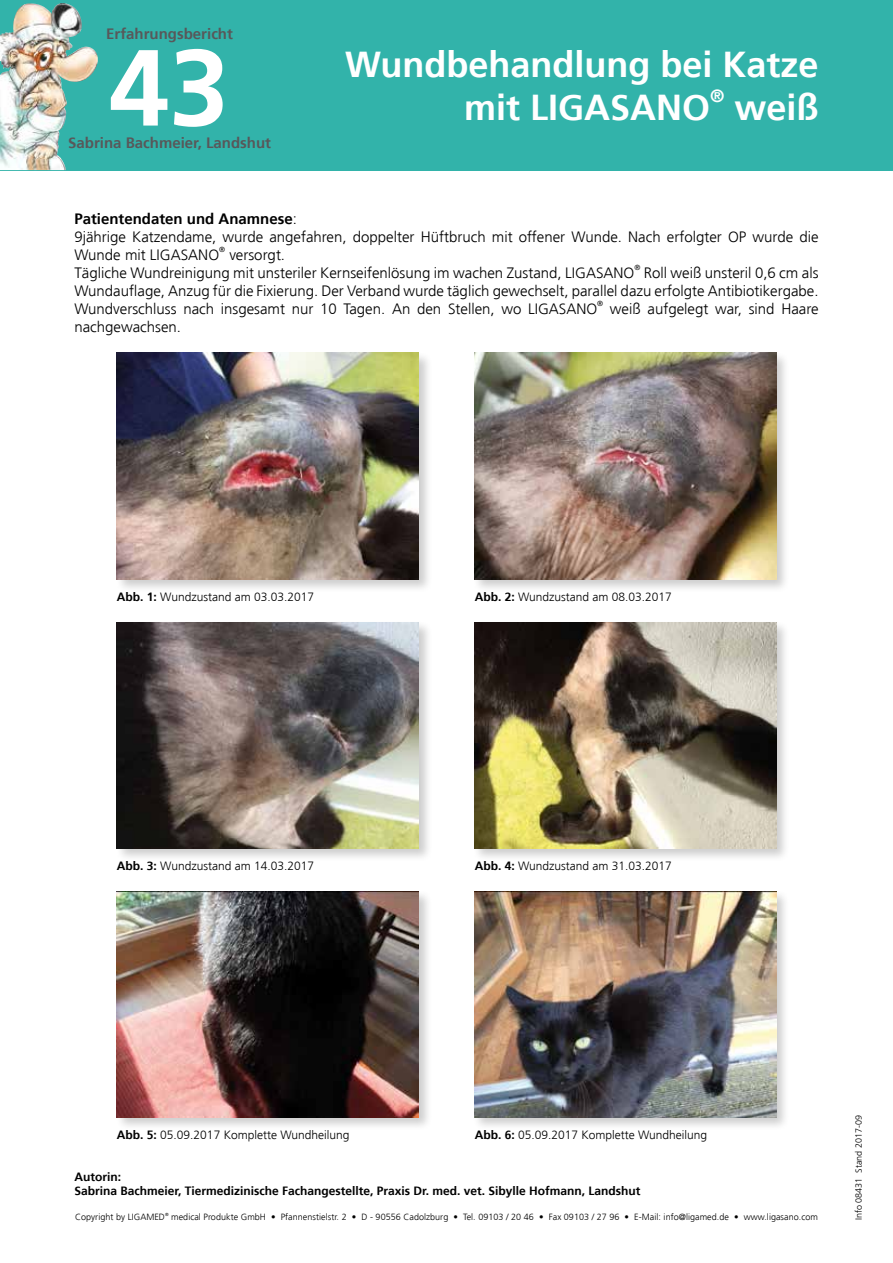
<style>
.page{position:relative;width:893px;height:1263px;background:#fff}
.page>*{position:absolute;margin:0;border:0;box-sizing:border-box;transform-origin:0 0}
.t1{font:700 108px "Frutiger";color:#fff}
.t2{font:700 36px/43.2px "Frutiger";color:#fff;text-align:center}
.t3{font:700 18px "Frutiger";color:#fff}
.t4{font:300 15px/18px "Frutiger";color:#000}
.t5{font:700 15px "Frutiger";color:#58585a}
.t6{font:300 12px "Frutiger";color:#000}
.t7{font:700 12px/14.4px "Frutiger";color:#000}
.t8{font:300 9px "Frutiger";letter-spacing:.005em;color:#000}
.t9{font:300 7.5px "Frutiger";color:#000}
.t10{font:300 4.5px "Frutiger";color:#000}
.s1{font-weight:700}
</style>
<div class="page">
<div style="left:0;top:0;width:893px;height:170px;background:#32b3aa"></div>
<img style="left:18px;top:3px;width:45px;height:11px">
<div style="left:115px;top:351px;width:317px;height:242px;background:#000;opacity:.2"></div>
<img style="left:117px;top:353px;width:301px;height:226px">
<div style="left:472px;top:351px;width:318px;height:242px;background:#000;opacity:.2"></div>
<img style="left:475px;top:353px;width:301px;height:226px">
<div style="left:115px;top:620px;width:317px;height:242px;background:#000;opacity:.2"></div>
<img style="left:117px;top:622px;width:301px;height:226px">
<div style="left:472px;top:620px;width:318px;height:242px;background:#000;opacity:.2"></div>
<img style="left:475px;top:622px;width:301px;height:226px">
<div style="left:115px;top:889px;width:317px;height:242px;background:#000;opacity:.2"></div>
<img style="left:117px;top:891px;width:301px;height:226px">
<div style="left:473px;top:889px;width:317px;height:242px;background:#000;opacity:.2"></div>
<img style="left:475px;top:891px;width:301px;height:226px">
<p class="t5" style="left:106px;top:25px;width:128px">Erfahrungsbericht</p>
<h1 class="t1" style="left:109px;top:25px;width:122px">43</h1>
<h2 class="t2" style="left:345px;top:43px;width:475px">Wundbehandlung bei Katze mit LIGASANO</h2>
<p class="t3" style="left:710px;top:85px;width:16px">®</p>
<h2 class="t2" style="left:734px;top:86px;width:86px">weiß</h2>
<p class="t5" style="left:68px;top:134px;width:204px">Sabrina Bachmeier, Landshut</p>
<p class="t4" style="left:74px;top:210px;width:746px"><span class="s1">Patientendaten und Anamnese</span>:<br>9jährige Katzendame, wurde angefahren, doppelter Hüftbruch mit offener Wunde. Nach erfolgter OP wurde die<br>Wunde mit LIGASANO</p>
<p class="t9" style="left:219px;top:246px;width:7px">®</p>
<p class="t4" style="left:74px;top:246px;width:561px;text-indent:155px">versorgt.<br>Tägliche Wundreinigung mit unsteriler Kernseifenlösung im wachen Zustand, LIGASANO</p>
<p class="t9" style="left:634px;top:264px;width:7px">®</p>
<p class="t4" style="left:74px;top:264px;width:746px;text-align:justify;text-indent:569px">Roll weiß unsteril 0,6 cm als Wundauflage, Anzug für die Fixierung. Der Verband wurde täglich gewechselt, parallel dazu erfolgte Antibiotikergabe.<br>Wundverschluss nach insgesamt nur 10 Tagen. An den Stellen, wo LIGASANO</p>
<p class="t9" style="left:597px;top:300px;width:7px">®</p>
<p class="t4" style="left:610px;top:300px;width:210px">weiß aufgelegt war, sind Haare</p>
<p class="t4" style="left:74px;top:318px;width:108px">nachgewachsen.</p>
<p class="t6" style="left:117px;top:590px;width:199px"><span class="s1">Abb. 1:</span> Wundzustand am 03.03.2017</p>
<p class="t6" style="left:475px;top:590px;width:199px"><span class="s1">Abb. 2:</span> Wundzustand am 08.03.2017</p>
<p class="t6" style="left:117px;top:859px;width:199px"><span class="s1">Abb. 3:</span> Wundzustand am 14.03.2017</p>
<p class="t6" style="left:475px;top:859px;width:199px"><span class="s1">Abb. 4:</span> Wundzustand am 31.03.2017</p>
<p class="t6" style="left:117px;top:1128px;width:234px"><span class="s1">Abb. 5:</span> 05.09.2017 Komplette Wundheilung</p>
<p class="t6" style="left:475px;top:1128px;width:234px"><span class="s1">Abb. 6:</span> 05.09.2017 Komplette Wundheilung</p>
<p class="t7" style="left:74px;top:1170px;width:567px">Autorin:<br>Sabrina Bachmeier, Tiermedizinische Fachangestellte, Praxis Dr. med. vet. Sibylle Hofmann, Landshut</p>
<p class="t8" style="left:75px;top:1212px;width:91px">Copyright by LIGAMED</p>
<p class="t10" style="left:165px;top:1212px;width:5px">®</p>
<p class="t8" style="left:171px;top:1212px;width:648px">medical Produkte GmbH • Pfannenstielstr. 2 • D - 90556 Cadolzburg • Tel. 09103 / 20 46 • Fax 09103 / 27 96 • E-Mail: info@ligamed.de • www.ligasano.com</p>
<p class="t8" style="left:854px;top:1220px;width:107px;rotate:-90deg">Info 08431 Stand 2017-09</p>
</div>
